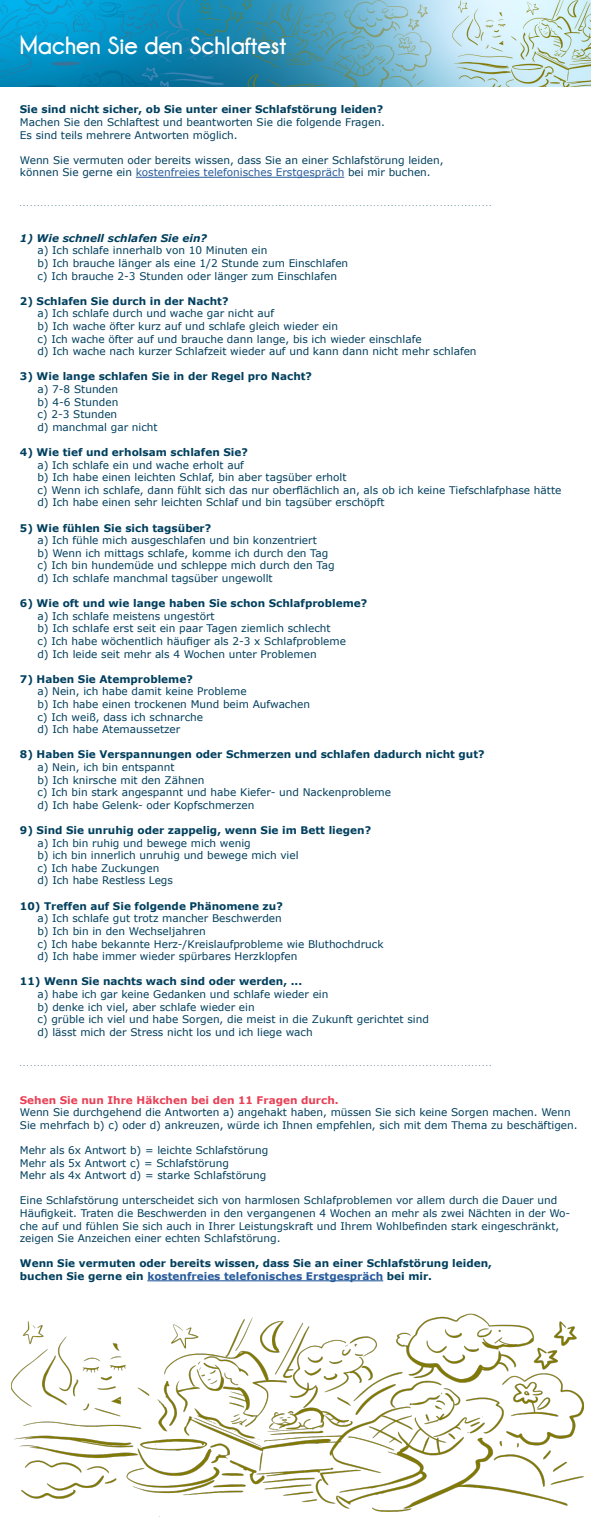
<style>
.page{position:relative;width:591px;height:1533px;background:#fff}
.page>*{position:absolute;margin:0;border:0;box-sizing:border-box;transform-origin:0 0}
.t1{font:25.55px "Champagne&Limousines Thick";color:#fff}
.t2{font:10.5px/12.6px "Verdana";color:#003f5e}
.t3{font:700 10.5px/12.6px "Verdana";color:#003f5e}
.t4{font:10.5px "Champagne&Limousines";color:#003f5e}
.t5{font:italic 700 10.5px "Verdana";color:#003f5e}
.s1{color:#275b9b}
.s2{font-weight:700;color:#e84056}
</style>
<div class="page">
<img style="left:0;top:0;width:590px;height:87px">
<hr style="left:136px;top:177px;width:208px;height:1px;background:#275b9b">
<hr style="left:147px;top:1280px;width:236px;height:1px;background:#275b9b">
<img style="left:11px;top:1313px;width:574px;height:204px">
<p class="t1" style="left:20px;top:31px;width:268px">Machen Sie den Schlaftest</p>
<p class="t3" style="left:20px;top:103px;width:364px">Sie sind nicht sicher, ob Sie unter einer Schlafstörung leiden?</p>
<p class="t2" style="left:20px;top:116px;width:366px">Machen Sie den Schlaftest und beantworten Sie die folgende Fragen.<br>Es sind teils mehrere Antworten möglich.</p>
<p class="t2" style="left:20px;top:154px;width:425px">Wenn Sie vermuten oder bereits wissen, dass Sie an einer Schlafstörung leiden, können Sie gerne ein <span class="s1">kostenfreies telefonisches Erstgespräch</span> bei mir buchen.</p>
<p class="t4" style="left:20px;top:197px;width:474px">………………………………………………………………………………………………………………………</p>
<p class="t5" style="left:20px;top:231px;width:188px">1) Wie schnell schlafen Sie ein?</p>
<p class="t2" style="left:37px;top:244px;width:231px">a) Ich schlafe innerhalb von 10 Minuten ein</p>
<p class="t2" style="left:37px;top:257px;width:312px">b) Ich brauche länger als eine 1/2 Stunde zum Einschlafen</p>
<p class="t2" style="left:37px;top:270px;width:301px">c) Ich brauche 2-3 Stunden oder länger zum Einschlafen</p>
<p class="t3" style="left:20px;top:294px;width:210px">2) Schlafen Sie durch in der Nacht?</p>
<p class="t2" style="left:37px;top:307px;width:238px">a) Ich schlafe durch und wache gar nicht auf</p>
<p class="t2" style="left:37px;top:320px;width:302px">b) Ich wache öfter kurz auf und schlafe gleich wieder ein</p>
<p class="t2" style="left:37px;top:333px;width:385px">c) Ich wache öfter auf und brauche dann lange, bis ich wieder einschlafe</p>
<p class="t2" style="left:37px;top:345px;width:440px">d) Ich wache nach kurzer Schlafzeit wieder auf und kann dann nicht mehr schlafen</p>
<p class="t3" style="left:20px;top:370px;width:293px">3) Wie lange schlafen Sie in der Regel pro Nacht?</p>
<p class="t2" style="left:37px;top:383px;width:82px">a) 7-8 Stunden</p>
<p class="t2" style="left:37px;top:396px;width:82px">b) 4-6 Stunden</p>
<p class="t2" style="left:37px;top:408px;width:81px">c) 2-3 Stunden</p>
<p class="t2" style="left:37px;top:421px;width:122px">d) manchmal gar nicht</p>
<p class="t3" style="left:20px;top:446px;width:229px">4) Wie tief und erholsam schlafen Sie?</p>
<p class="t2" style="left:37px;top:459px;width:208px">a) Ich schlafe ein und wache erholt auf</p>
<p class="t2" style="left:37px;top:471px;width:310px">b) Ich habe einen leichten Schlaf, bin aber tagsüber erholt</p>
<p class="t2" style="left:37px;top:484px;width:525px">c) Wenn ich schlafe, dann fühlt sich das nur oberflächlich an, als ob ich keine Tiefschlafphase hätte</p>
<p class="t2" style="left:37px;top:496px;width:348px">d) Ich habe einen sehr leichten Schlaf und bin tagsüber erschöpft</p>
<p class="t3" style="left:20px;top:521px;width:193px">5) Wie fühlen Sie sich tagsüber?</p>
<p class="t2" style="left:37px;top:534px;width:281px">a) Ich fühle mich ausgeschlafen und bin konzentriert</p>
<p class="t2" style="left:37px;top:547px;width:292px">b) Wenn ich mittags schlafe, komme ich durch den Tag</p>
<p class="t2" style="left:37px;top:559px;width:298px">c) Ich bin hundemüde und schleppe mich durch den Tag</p>
<p class="t2" style="left:37px;top:572px;width:237px">d) Ich schlafe manchmal tagsüber ungewollt</p>
<p class="t3" style="left:20px;top:597px;width:349px">6) Wie oft und wie lange haben Sie schon Schlafprobleme?</p>
<p class="t2" style="left:37px;top:610px;width:179px">a) Ich schlafe meistens ungestört</p>
<p class="t2" style="left:37px;top:622px;width:295px">b) Ich schlafe erst seit ein paar Tagen ziemlich schlecht</p>
<p class="t2" style="left:37px;top:635px;width:310px">c) Ich habe wöchentlich häufiger als 2-3 x Schlafprobleme</p>
<p class="t2" style="left:37px;top:648px;width:280px">d) Ich leide seit mehr als 4 Wochen unter Problemen</p>
<p class="t3" style="left:20px;top:672px;width:174px">7) Haben Sie Atemprobleme?</p>
<p class="t2" style="left:37px;top:685px;width:210px">a) Nein, ich habe damit keine Probleme</p>
<p class="t2" style="left:37px;top:698px;width:274px">b) Ich habe einen trockenen Mund beim Aufwachen</p>
<p class="t2" style="left:37px;top:711px;width:167px">c) Ich weiß, dass ich schnarche</p>
<p class="t2" style="left:37px;top:723px;width:144px">d) Ich habe Atemaussetzer</p>
<p class="t3" style="left:20px;top:748px;width:466px">8) Haben Sie Verspannungen oder Schmerzen und schlafen dadurch nicht gut?</p>
<p class="t2" style="left:37px;top:761px;width:139px">a) Nein, ich bin entspannt</p>
<p class="t2" style="left:37px;top:774px;width:168px">b) Ich knirsche mit den Zähnen</p>
<p class="t2" style="left:37px;top:786px;width:355px">c) Ich bin stark angespannt und habe Kiefer- und Nackenprobleme</p>
<p class="t2" style="left:37px;top:799px;width:218px">d) Ich habe Gelenk- oder Kopfschmerzen</p>
<p class="t3" style="left:20px;top:824px;width:352px">9) Sind Sie unruhig oder zappelig, wenn Sie im Bett liegen?</p>
<p class="t2" style="left:37px;top:837px;width:215px">a) Ich bin ruhig und bewege mich wenig</p>
<p class="t2" style="left:37px;top:849px;width:262px">b) ich bin innerlich unruhig und bewege mich viel</p>
<p class="t2" style="left:37px;top:862px;width:123px">c) Ich habe Zuckungen</p>
<p class="t2" style="left:37px;top:874px;width:137px">d) Ich habe Restless Legs</p>
<p class="t3" style="left:20px;top:899px;width:264px">10) Treffen auf Sie folgende Phänomene zu?</p>
<p class="t2" style="left:37px;top:912px;width:246px">a) Ich schlafe gut trotz mancher Beschwerden</p>
<p class="t2" style="left:37px;top:925px;width:170px">b) Ich bin in den Wechseljahren</p>
<p class="t2" style="left:37px;top:937px;width:347px">c) Ich habe bekannte Herz-/Kreislaufprobleme wie Bluthochdruck</p>
<p class="t2" style="left:37px;top:950px;width:261px">d) Ich habe immer wieder spürbares Herzklopfen</p>
<p class="t3" style="left:20px;top:975px;width:284px">11) Wenn Sie nachts wach sind oder werden, ...</p>
<p class="t2" style="left:37px;top:988px;width:292px">a) habe ich gar keine Gedanken und schlafe wieder ein</p>
<p class="t2" style="left:37px;top:1000px;width:219px">b) denke ich viel, aber schlafe wieder ein</p>
<p class="t2" style="left:37px;top:1013px;width:393px">c) grüble ich viel und habe Sorgen, die meist in die Zukunft gerichtet sind</p>
<p class="t2" style="left:37px;top:1026px;width:277px">d) lässt mich der Stress nicht los und ich liege wach</p>
<p class="t4" style="left:20px;top:1056px;width:474px">………………………………………………………………………………………………………………………</p>
<p class="t2" style="left:20px;top:1094px;width:559px"><span class="s2">Sehen Sie nun Ihre Häkchen bei den 11 Fragen durch.<br></span>Wenn Sie durchgehend die Antworten a) angehakt haben, müssen Sie sich keine Sorgen machen. Wenn<br>Sie mehrfach b) c) oder d) ankreuzen, würde ich Ihnen empfehlen, sich mit dem Thema zu beschäftigen.</p>
<p class="t2" style="left:20px;top:1144px;width:250px">Mehr als 6x Antwort b) = leichte Schlafstörung</p>
<p class="t2" style="left:20px;top:1157px;width:210px">Mehr als 5x Antwort c) = Schlafstörung</p>
<p class="t2" style="left:20px;top:1169px;width:248px">Mehr als 4x Antwort d) = starke Schlafstörung</p>
<p class="t2" style="left:20px;top:1194px;width:551px">Eine Schlafstörung unterscheidet sich von harmlosen Schlafproblemen vor allem durch die Dauer und Häufigkeit. Traten die Beschwerden in den vergangenen 4 Wochen an mehr als zwei Nächten in der Wo&shy;che auf und fühlen Sie sich auch in Ihrer Leistungskraft und Ihrem Wohlbefinden stark eingeschränkt, zeigen Sie Anzeichen einer echten Schlafstörung.</p>
<p class="t3" style="left:20px;top:1257px;width:473px">Wenn Sie vermuten oder bereits wissen, dass Sie an einer Schlafstörung leiden, buchen Sie gerne ein <span class="s1">kostenfreies telefonisches Erstgespräch</span> bei mir.</p>
</div>
